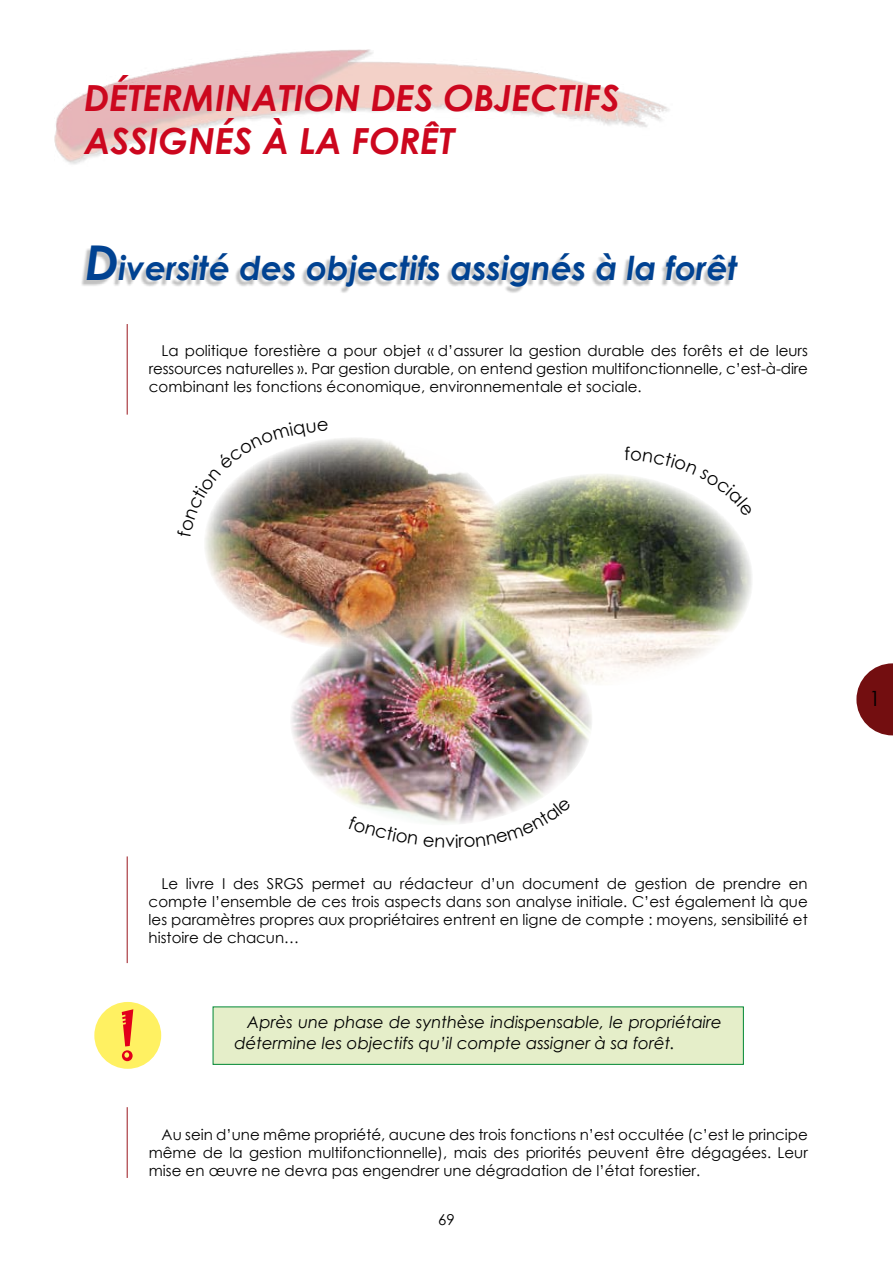
<style>
.page{position:relative;width:893px;height:1263px;background:#fff}
.page>*{position:absolute;margin:0;border:0;box-sizing:border-box;transform-origin:0 0}
.t1{font:60px "Jokerman";color:#e2001a}
.t2{font:italic 700 36px/43.2px "Century Gothic";color:#cc071e}
.t3{font:italic 700 33px "Century Gothic";color:#004292}
.t4{font:21px "Century Gothic";color:#000}
.t5{font:italic 16.5px/21px "Century Gothic";color:#000}
.t6{font:15px/18px "Century Gothic";color:#000;text-align:justify}
.s1{font-size:48px}
</style>
<div class="page">
<img style="left:54px;top:50px;width:615px;height:114px">
<hr style="left:127px;top:324px;width:1px;height:91px;background:#9a161d">
<svg style="left:856px;top:663px;width:37px;height:72px"></svg>
<div style="left:79px;top:246px;width:658px;height:48px;background:#000;opacity:.25"></div>
<div style="left:94px;top:1002px;width:67px;height:67px;background:#fff162;border-radius:50%"></div>
<div style="left:213px;top:1007px;width:530px;height:57px;background:#e5eec9"></div>
<hr style="left:127px;top:1107px;width:1px;height:71px;background:#9a161d">
<img style="left:450px;top:473px;width:303px;height:213px;border-radius:50%">
<img style="left:290px;top:613px;width:303px;height:212px;border-radius:50%">
<img style="left:204px;top:437px;width:303px;height:213px;border-radius:50%">
<hr style="left:127px;top:856px;width:1px;height:107px;background:#9a161d">
<img style="left:204px;top:439px;width:124px;height:98px">
<svg style="left:625px;top:474px;width:98px;height:42px"></svg>
<svg style="left:348px;top:798px;width:194px;height:27px"></svg>
<h2 class="t2" style="left:84px;top:75px;width:537px">DÉTERMINATION DES OBJECTIFS<br>ASSIGNÉS À LA FORÊT</h2>
<h3 class="t3" style="left:85px;top:243px;width:654px"><span class="s1">D</span>iversité des objectifs assignés à la forêt</h3>
<p class="t6" style="left:149px;top:341px;width:661px;text-indent:13px">La politique forestière a pour objet « d’assurer la gestion durable des forêts et de leurs ressources naturelles ». Par gestion durable, on entend gestion multifonctionnelle, c’est-à-dire combinant les fonctions économique, environnementale et sociale.</p>
<h3 class="t4" style="left:869px;top:684px;width:13px">1</h3>
<p class="t6" style="left:149px;top:874px;width:661px;text-indent:13px">Le livre I des SRGS permet au rédacteur d’un document de gestion de prendre en compte l’ensemble de ces trois aspects dans son analyse initiale. C’est également là que les paramètres propres aux propriétaires entrent en ligne de compte : moyens, sensibilité et histoire de chacun…</p>
<h1 class="t1" style="left:116px;top:993px;width:25px">!</h1>
<p class="t5" style="left:234px;top:1012px;width:489px;text-indent:13px">Après une phase de synthèse indispensable, le propriétaire détermine les objectifs qu’il compte assigner à sa forêt.</p>
<p class="t6" style="left:149px;top:1125px;width:661px;text-indent:13px">Au sein d’une même propriété, aucune des trois fonctions n’est occultée (c’est le principe même de la gestion multifonctionnelle), mais des priorités peuvent être dégagées. Leur mise en œuvre ne devra pas engendrer une dégradation de l’état forestier.</p>
<p class="t6" style="left:438px;top:1210px;width:18px">69</p>
</div>
